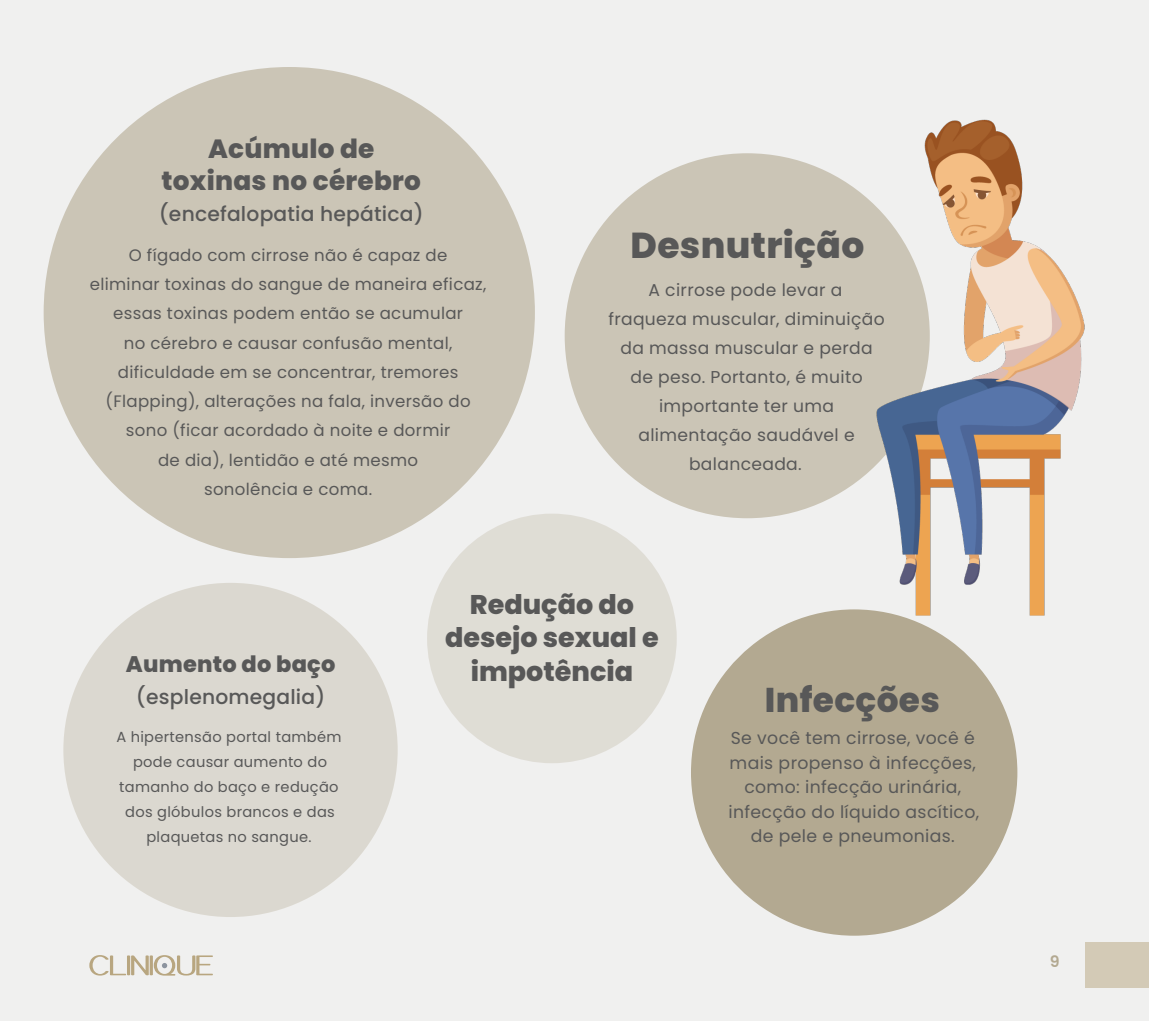
<style>
.page{position:relative;width:1149px;height:1021px;background:#fff}
.page>*{position:absolute;margin:0;border:0;box-sizing:border-box;transform-origin:0 0}
.t1{font:800 36px "Poppins";letter-spacing:.01em;color:#585858}
.t2{font:800 34.43px "Poppins";letter-spacing:.01em;color:#585858}
.t3{font:800 27px/33.8px "Poppins";color:#585858;text-align:center}
.t4{font:800 26.32px/31.5px "Poppins";letter-spacing:.01em;color:#585858;text-align:center}
.t5{font:800 22.5px "Poppins";letter-spacing:.01em;color:#585858}
.t6{font:500 20.25px "Poppins";letter-spacing:.01em;color:#585858}
.t7{font:17.32px/24.5px "Poppins";letter-spacing:.02em;color:#585858;text-align:center}
.t8{font:17.1px/29px "Poppins";letter-spacing:.02em;color:#585858;text-align:center}
.t9{font:16.65px/29.2px "Poppins";letter-spacing:.02em;color:#585858;text-align:center}
.t10{font:600 15.75px "Poppins";color:#b3a991}
.t11{font:14.62px/25px "Poppins";letter-spacing:.02em;color:#585858;text-align:center}
</style>
<div class="page">
<div style="left:0;top:0;width:1148px;height:1020px;background:#f0f0ef"></div>
<svg style="left:89px;top:955px;width:124px;height:20px"></svg>
<div style="left:1084px;top:942px;width:64px;height:46px;background:#d3cab6"></div>
<div style="left:564px;top:153px;width:365px;height:365px;background:#cbc5b6;border-radius:50%"></div>
<img style="left:747px;top:119px;width:338px;height:497px">
<div style="left:44px;top:67px;width:490px;height:491px;background:#cbc5b6;border-radius:50%"></div>
<div style="left:427px;top:513px;width:249px;height:250px;background:#dfddd5;border-radius:50%"></div>
<div style="left:63px;top:583px;width:334px;height:334px;background:#dbd8d0;border-radius:50%"></div>
<div style="left:690px;top:609px;width:327px;height:326px;background:#b3a991;border-radius:50%"></div>
<h3 class="t4" style="left:161px;top:134px;width:261px">Acúmulo de toxinas no cérebro</h3>
<p class="t6" style="left:159px;top:203px;width:266px">(encefalopatia hepática)</p>
<p class="t9" style="left:129px;top:240px;width:320px">O fígado com cirrose não é capaz de</p>
<p class="t9" style="left:90px;top:270px;width:398px">eliminar toxinas do sangue de maneira eficaz, essas toxinas podem então se acumular<br>no cérebro e causar confusão mental, dificuldade em se concentrar, tremores (Flapping), alterações na fala, inversão do sono (ficar acordado à noite e dormir<br>de dia), lentidão e até mesmo<br>sonolência e coma.</p>
<h1 class="t1" style="left:630px;top:224px;width:235px">Desnutrição</h1>
<p class="t8" style="left:608px;top:276px;width:278px">A cirrose pode levar a fraqueza muscular, diminuição da massa muscular e perda de peso. Portanto, é muito importante ter uma alimentação saudável e balanceada.</p>
<h3 class="t5" style="left:126px;top:651px;width:211px">Aumento do baço</h3>
<p class="t6" style="left:136px;top:685px;width:191px">(esplenomegalia)</p>
<p class="t11" style="left:116px;top:724px;width:227px">A hipertensão portal também pode causar aumento do tamanho do baço e redução dos glóbulos brancos e das plaquetas no sangue.</p>
<h3 class="t3" style="left:445px;top:587px;width:215px">Redução do desejo sexual e impotência</h3>
<h2 class="t2" style="left:764px;top:679px;width:176px">Infecções</h2>
<p class="t7" style="left:728px;top:725px;width:252px">Se você tem cirrose, você é mais propenso à infecções, como: infecção urinária, infecção do líquido ascítico, de pele e pneumonias.</p>
<p class="t10" style="left:1049px;top:952px;width:11px">9</p>
</div>
